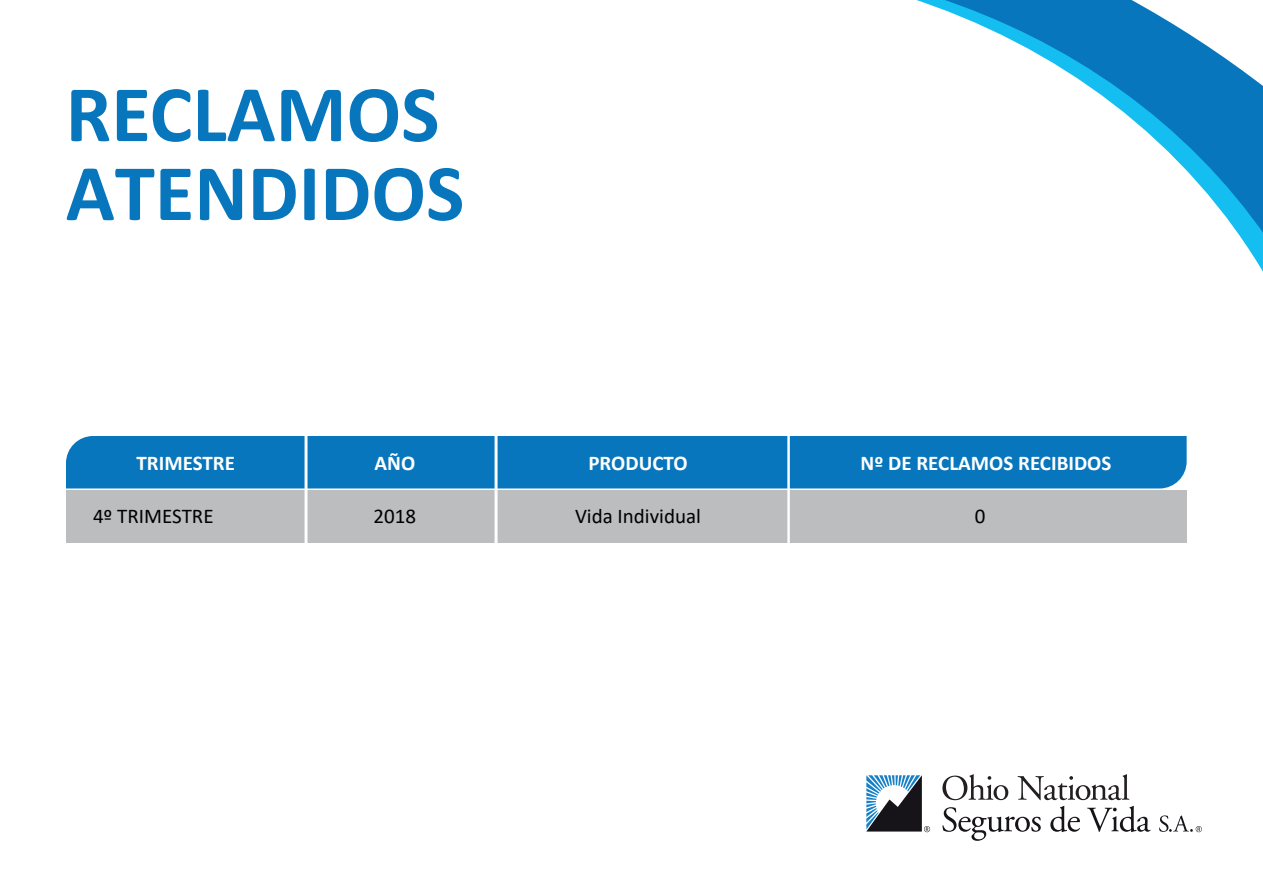
<style>
.page{position:relative;width:1263px;height:893px;background:#fff}
.page>*{position:absolute;margin:0;border:0;box-sizing:border-box;transform-origin:0 0}
.t1{font:700 81px/78.9px "Calibri";color:#0776bd}
.t2{font:700 21px "Calibri";color:#fff}
.t3{font:21px "Calibri";color:#000001}
</style>
<div class="page">
<div style="left:66px;top:490px;width:1120px;height:53px;background:#bbbdbe"></div>
<svg style="left:916px;top:0;width:347px;height:272px"></svg>
<svg style="left:935px;top:0;width:328px;height:238px"></svg>
<div style="left:66px;top:436px;width:1120px;height:52px;background:#0776bd"></div>
<svg style="left:942px;top:807px;width:99px;height:34px"></svg>
<svg style="left:1050px;top:806px;width:30px;height:26px"></svg>
<svg style="left:1087px;top:806px;width:63px;height:26px"></svg>
<svg style="left:1159px;top:815px;width:43px;height:17px"></svg>
<svg style="left:942px;top:774px;width:66px;height:26px"></svg>
<svg style="left:1017px;top:774px;width:112px;height:26px"></svg>
<svg style="left:866px;top:775px;width:64px;height:57px"></svg>
<hr style="left:305px;top:436px;width:2px;height:107px;background:#fff">
<hr style="left:495px;top:436px;width:2px;height:107px;background:#fff">
<hr style="left:787px;top:436px;width:3px;height:107px;background:#fff">
<h1 class="t1" style="left:66px;top:74px;width:400px">RECLAMOS<br>ATENDIDOS</h1>
<p class="t2" style="left:136px;top:448px;width:100px">TRIMESTRE</p>
<p class="t2" style="left:374px;top:448px;width:42px">AÑO</p>
<p class="t2" style="left:588px;top:448px;width:101px">PRODUCTO</p>
<p class="t2" style="left:860px;top:448px;width:252px">Nº DE RECLAMOS RECIBIDOS</p>
<p class="t3" style="left:93px;top:501px;width:122px">4º TRIMESTRE</p>
<p class="t3" style="left:373px;top:501px;width:44px">2018</p>
<p class="t3" style="left:575px;top:501px;width:127px">Vida Individual</p>
<p class="t3" style="left:975px;top:501px;width:12px">0</p>
</div>
